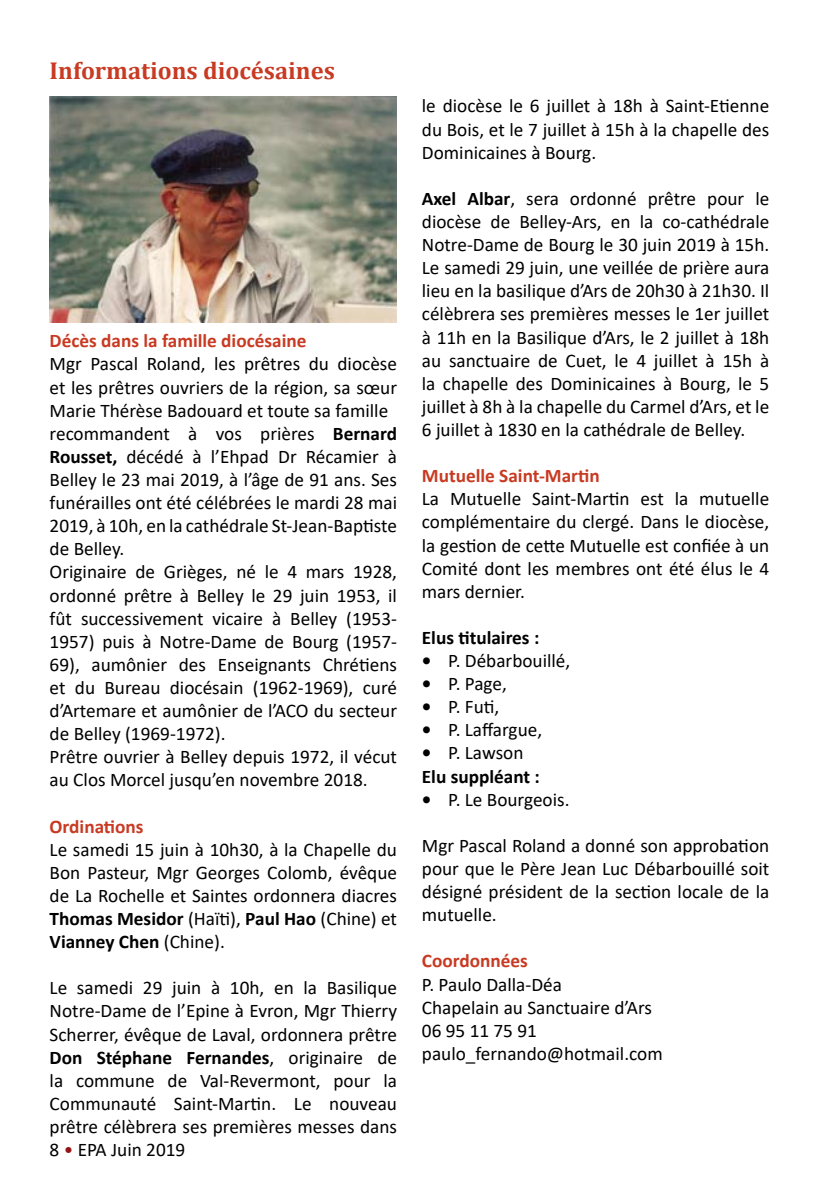
<style>
.page{position:relative;width:819px;height:1191px;background:#fff}
.page>*{position:absolute;margin:0;border:0;box-sizing:border-box;transform-origin:0 0}
.t1{font:700 24.5px "Cambria";color:#c83a22}
.t2{font:19.25px/23.1px "Calibri";color:#000;text-align:justify}
.t3{font:700 19.25px "Calibri";color:#c83a22}
.t4{font:700 19.25px/23.1px "Calibri";color:#000}
.s1{font-weight:700}
.s2{color:#951315}
.s3{font-weight:400}
</style>
<div class="page">
<img style="left:50px;top:97px;width:347px;height:226px">
<p class="t1" style="left:50px;top:53px;width:287px">Informations diocésaines</p>
<p class="t3" style="left:50px;top:327px;width:258px">Décès dans la famille diocésaine</p>
<p class="t2" style="left:50px;top:352px;width:349px;text-align:left">Mgr Pascal Roland, les prêtres du diocèse et les prêtres ouvriers de la région, sa sœur Marie Thérèse Badouard et toute sa famille recommandent à vos prières <span class="s1">Bernard Rousset,</span> décédé à l’Ehpad Dr Récamier à Belley le 23 mai 2019, à l’âge de 91 ans. Ses funérailles ont été célébrées le mardi 28 mai 2019, à 10h, en la cathédrale St-Jean-Baptiste de Belley.<br>Originaire de Grièges, né le 4 mars 1928, ordonné prêtre à Belley le 29 juin 1953, il fût successivement vicaire à Belley (1953- 1957) puis à Notre-Dame de Bourg (1957- 69), aumônier des Enseignants Chrétiens et du Bureau diocésain (1962-1969), curé d’Artemare et aumônier de l’ACO du secteur de Belley (1969-1972).<br>Prêtre ouvrier à Belley depuis 1972, il vécut au Clos Morcel jusqu’en novembre 2018.</p>
<p class="t3" style="left:50px;top:812px;width:95px">Ordinations</p>
<p class="t2" style="left:50px;top:837px;width:349px">Le samedi 15 juin à 10h30, à la Chapelle du Bon Pasteur, Mgr Georges Colomb, évêque de La Rochelle et Saintes ordonnera diacres <span class="s1">Thomas Mesidor</span> (Haïti), <span class="s1">Paul Hao</span> (Chine) et <span class="s1">Vianney Chen</span> (Chine).</p>
<p class="t2" style="left:50px;top:976px;width:349px">Le samedi 29 juin à 10h, en la Basilique Notre-Dame de l’Epine à Evron, Mgr Thierry Scherrer, évêque de Laval, ordonnera prêtre <span class="s1">Don Stéphane Fernandes</span>, originaire de la commune de Val-Revermont, pour la Communauté Saint-Martin. Le nouveau prêtre célèbrera ses premières messes dans</p>
<p class="t2" style="left:64px;top:1137px;width:123px"><span class="s2">•</span> EPA Juin 2019</p>
<p class="t2" style="left:422px;top:94px;width:349px">le diocèse le 6 juillet à 18h à Saint-Etienne du Bois, et le 7 juillet à 15h à la chapelle des Dominicaines à Bourg.</p>
<p class="t2" style="left:422px;top:186px;width:349px"><span class="s1">Axel Albar</span>, sera ordonné prêtre pour le diocèse de Belley-Ars, en la co-cathédrale Notre-Dame de Bourg le 30 juin 2019 à 15h.<br>Le samedi 29 juin, une veillée de prière aura lieu en la basilique d’Ars de 20h30 à 21h30. Il célèbrera ses premières messes le 1er juillet à 11h en la Basilique d’Ars, le 2 juillet à 18h au sanctuaire de Cuet, le 4 juillet à 15h à la chapelle des Dominicaines à Bourg, le 5 juillet à 8h à la chapelle du Carmel d’Ars, et le 6 juillet à 1830 en la cathédrale de Belley.</p>
<p class="t3" style="left:422px;top:462px;width:179px">Mutuelle Saint-Martin</p>
<p class="t2" style="left:422px;top:487px;width:349px">La Mutuelle Saint-Martin est la mutuelle complémentaire du clergé. Dans le diocèse, la gestion de cette Mutuelle est confiée à un Comité dont les membres ont été élus le 4 mars dernier.</p>
<p class="t4" style="left:422px;top:626px;width:119px">Elus titulaires :</p>
<p class="t2" style="left:422px;top:648px;width:150px"><span class="s1">•</span> P. Débarbouillé,</p>
<p class="t2" style="left:422px;top:671px;width:87px"><span class="s1">•</span> P. Page,</p>
<p class="t2" style="left:422px;top:695px;width:79px"><span class="s1">•</span> P. Futi,</p>
<p class="t2" style="left:422px;top:718px;width:122px"><span class="s1">•</span> P. Laffargue,</p>
<p class="t4" style="left:422px;top:741px;width:119px">• <span class="s3">P. Lawson<br></span>Elu suppléant :</p>
<p class="t2" style="left:422px;top:787px;width:149px"><span class="s1">•</span> P. Le Bourgeois.</p>
<p class="t2" style="left:422px;top:833px;width:349px">Mgr Pascal Roland a donné son approbation pour que le Père Jean Luc Débarbouillé soit désigné président de la section locale de la mutuelle.</p>
<p class="t3" style="left:422px;top:947px;width:107px">Coordonnées</p>
<p class="t2" style="left:422px;top:972px;width:242px;text-align:left">P. Paulo Dalla-Déa<br>Chapelain au Sanctuaire d’Ars<br>06 95 11 75 91 paulo_fernando@hotmail.com</p>
</div>
